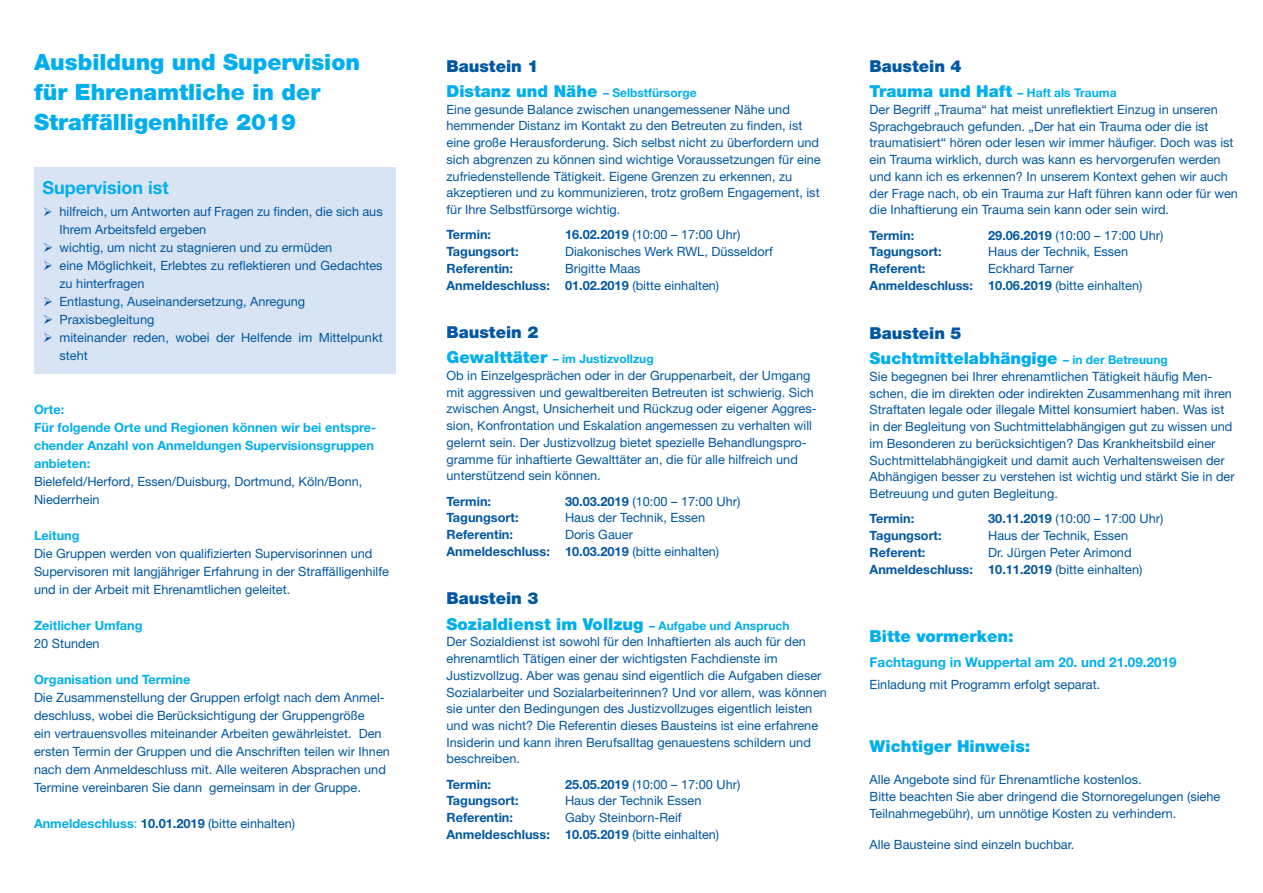
<style>
.page{position:relative;width:1263px;height:893px;background:#fff}
.page>*{position:absolute;margin:0;border:0;box-sizing:border-box;transform-origin:0 0}
.Head_15_auf_16_74{font:900 22.5px/30px "Helvetica Neue LT Std";color:#00aeef}
.Head_15_auf_16_74-2{font:700 18px "Helvetica Neue LT Std";color:#00aeef}
.t1{font:900 16.5px "Helvetica Neue LT Std";color:#00aeef}
.t2{font:900 16.5px "Helvetica Neue LT Std";color:#0157a4}
.t3{font:700 13.5px "Helvetica Neue LT Std";color:#00aeef}
.t4{font:12.75px/16.8px "Helvetica Neue LT Std";color:#0157a4}
.t5{font:700 12.75px "Helvetica Neue LT Std";color:#0157a4}
.t6{font:700 12.75px/18px "Helvetica Neue LT Std";color:#00aeef}
.t7{font:700 12px "Helvetica Neue LT Std";color:#00aeef}
.s1{font-weight:900;font-size:16.5px}
.s2{font-weight:700}
.s3{font-weight:400}
.s4{font-weight:700;font-size:12px}
.s5{font-weight:700;color:#00aeef}
.s6{color:#00aeef}
</style>
<div class="page">
<div style="left:34px;top:167px;width:361px;height:206px;background:#d8e4f3"></div>
<p class="Head_15_auf_16_74" style="left:34px;top:47px;width:328px">Ausbildung und Supervision für Ehrenamtliche in der<br>Straffälligenhilfe 2019</p>
<p class="t2" style="left:870px;top:56px;width:94px">Baustein 4</p>
<p class="t2" style="left:446px;top:56px;width:94px">Baustein 1</p>
<p class="t7" style="left:446px;top:85px;width:252px"><span class="s1">Distanz und Nähe</span> – Selbstfürsorge</p>
<p class="t4" style="left:446px;top:101px;width:376px">Eine gesunde Balance zwischen unangemessener Nähe und hemmender Distanz im Kontakt zu den Betreuten zu finden, ist eine große Herausforderung. Sich selbst nicht zu überfordern und sich abgrenzen zu können sind wichtige Voraussetzungen für eine zufriedenstellende Tätigkeit. Eigene Grenzen zu erkennen, zu akzeptieren und zu kommunizieren, trotz großem Engagement, ist für Ihre Selbstfürsorge wichtig.</p>
<p class="t5" style="left:446px;top:227px;width:46px">Termin:</p>
<p class="t4" style="left:565px;top:226px;width:177px"><span class="s2">16.02.2019</span> (10:00 – 17:00 Uhr)</p>
<p class="t5" style="left:446px;top:244px;width:74px">Tagungsort:</p>
<p class="t4" style="left:565px;top:243px;width:209px">Diakonisches Werk RWL, Düsseldorf</p>
<p class="t5" style="left:446px;top:260px;width:68px">Referentin:</p>
<p class="t4" style="left:565px;top:260px;width:77px">Brigitte Maas</p>
<p class="t5" style="left:446px;top:277px;width:274px">Anmeldeschluss: 01.02.2019 <span class="s3">(bitte einhalten)</span></p>
<p class="t2" style="left:446px;top:322px;width:94px">Baustein 2</p>
<p class="t7" style="left:446px;top:352px;width:209px"><span class="s1">Gewalttäter</span> – im Justizvollzug</p>
<p class="t4" style="left:446px;top:367px;width:372px">Ob in Einzelgesprächen oder in der Gruppenarbeit, der Umgang mit aggressiven und gewaltbereiten Betreuten ist schwierig. Sich zwischen Angst, Unsicherheit und Rückzug oder eigener Aggres&shy;sion, Konfrontation und Eskalation angemessen zu verhalten will gelernt sein. Der Justizvollzug bietet spezielle Behandlungspro&shy;gramme für inhaftierte Gewalttäter an, die für alle hilfreich und unterstützend sein können.</p>
<p class="t5" style="left:446px;top:493px;width:46px">Termin:</p>
<p class="t4" style="left:565px;top:493px;width:177px"><span class="s2">30.03.2019</span> (10:00 – 17:00 Uhr)</p>
<p class="t5" style="left:446px;top:510px;width:74px">Tagungsort:</p>
<p class="t4" style="left:565px;top:509px;width:142px">Haus der Technik, Essen</p>
<p class="t5" style="left:446px;top:527px;width:68px">Referentin:</p>
<p class="t4" style="left:565px;top:526px;width:69px">Doris Gauer</p>
<p class="t5" style="left:446px;top:543px;width:274px">Anmeldeschluss: 10.03.2019 <span class="s3">(bitte einhalten)</span></p>
<p class="t2" style="left:446px;top:589px;width:94px">Baustein 3</p>
<p class="t1" style="left:446px;top:614px;width:344px">Sozialdienst im Vollzug <span class="s4">– Aufgabe und Anspruch</span></p>
<p class="t4" style="left:446px;top:633px;width:382px">Der Sozialdienst ist sowohl für den Inhaftierten als auch für den ehrenamtlich Tätigen einer der wichtigsten Fachdienste im Justizvollzug. Aber was genau sind eigentlich die Aufgaben dieser Sozialarbeiter und Sozialarbeiterinnen? Und vor allem, was können sie unter den Bedingungen des Justizvollzuges eigentlich leisten und was nicht? Die Referentin dieses Bausteins ist eine erfahrene Insiderin und kann ihren Berufsalltag genauestens schildern und beschreiben.</p>
<p class="t5" style="left:446px;top:776px;width:46px">Termin:</p>
<p class="t4" style="left:565px;top:776px;width:177px"><span class="s2">25.05.2019</span> (10:00 – 17:00 Uhr)</p>
<p class="t5" style="left:446px;top:793px;width:74px">Tagungsort:</p>
<p class="t4" style="left:565px;top:792px;width:138px">Haus der Technik Essen</p>
<p class="t5" style="left:446px;top:810px;width:68px">Referentin:</p>
<p class="t4" style="left:565px;top:809px;width:118px">Gaby Steinborn-Reif</p>
<p class="t5" style="left:446px;top:826px;width:274px">Anmeldeschluss: 10.05.2019 <span class="s3">(bitte einhalten)</span></p>
<p class="t7" style="left:870px;top:86px;width:249px"><span class="s1">Trauma und Haft</span> – Haft als Trauma</p>
<p class="t4" style="left:870px;top:101px;width:370px">Der Begriff „Trauma“ hat meist unreflektiert Einzug in unseren Sprachgebrauch gefunden. „Der hat ein Trauma oder die ist traumatisiert“ hören oder lesen wir immer häufiger. Doch was ist ein Trauma wirklich, durch was kann es hervorgerufen werden und kann ich es erkennen? In unserem Kontext gehen wir auch der Frage nach, ob ein Trauma zur Haft führen kann oder für wen die Inhaftierung ein Trauma sein kann oder sein wird.</p>
<p class="t5" style="left:870px;top:227px;width:46px">Termin:</p>
<p class="t4" style="left:988px;top:227px;width:177px"><span class="s2">29.06.2019</span> (10:00 – 17:00 Uhr)</p>
<p class="t5" style="left:870px;top:244px;width:74px">Tagungsort:</p>
<p class="t4" style="left:988px;top:243px;width:142px">Haus der Technik, Essen</p>
<p class="t5" style="left:870px;top:261px;width:57px">Referent:</p>
<p class="t4" style="left:988px;top:260px;width:87px">Eckhard Tarner</p>
<p class="t5" style="left:870px;top:278px;width:274px">Anmeldeschluss: 10.06.2019 <span class="s3">(bitte einhalten)</span></p>
<p class="t2" style="left:870px;top:323px;width:94px">Baustein 5</p>
<p class="t1" style="left:870px;top:348px;width:300px">Suchtmittelabhängige <span class="s4">– in der Betreuung</span></p>
<p class="t4" style="left:870px;top:368px;width:367px">Sie begegnen bei Ihrer ehrenamtlichen Tätigkeit häufig Men&shy;schen, die im direkten oder indirekten Zusammenhang mit ihren Straftaten legale oder illegale Mittel konsumiert haben. Was ist in der Begleitung von Suchtmittelabhängigen gut zu wissen und im Besonderen zu berücksichtigen? Das Krankheitsbild einer Suchtmittelabhängigkeit und damit auch Verhaltensweisen der Abhängigen besser zu verstehen ist wichtig und stärkt Sie in der Betreuung und guten Begleitung.</p>
<p class="t5" style="left:870px;top:511px;width:46px">Termin:</p>
<p class="t4" style="left:988px;top:510px;width:177px"><span class="s2">30.11.2019</span> (10:00 – 17:00 Uhr)</p>
<p class="t5" style="left:870px;top:528px;width:74px">Tagungsort:</p>
<p class="t4" style="left:988px;top:527px;width:142px">Haus der Technik, Essen</p>
<p class="t5" style="left:870px;top:544px;width:57px">Referent:</p>
<p class="t4" style="left:988px;top:544px;width:145px">Dr. Jürgen Peter Arimond</p>
<p class="t5" style="left:870px;top:561px;width:274px">Anmeldeschluss: 10.11.2019 <span class="s3">(bitte einhalten)</span></p>
<p class="Head_15_auf_16_74-2" style="left:43px;top:177px;width:128px">Supervision ist</p>
<p class="t4" style="left:60px;top:202px;width:325px;line-height:18px;text-indent:-17px">➢ hilfreich, um Antworten auf Fragen zu finden, die sich aus<br>Ihrem Arbeitsfeld ergeben</p>
<p class="t4" style="left:43px;top:239px;width:291px">➢ wichtig, um nicht zu stagnieren und zu ermüden</p>
<p class="t4" style="left:60px;top:256px;width:325px;line-height:18px;text-indent:-17px">➢ eine Möglichkeit, Erlebtes zu reflektieren und Gedachtes zu hinterfragen</p>
<p class="t4" style="left:43px;top:293px;width:264px">➢ Entlastung, Auseinandersetzung, Anregung</p>
<p class="t4" style="left:43px;top:311px;width:113px">➢ Praxisbegleitung</p>
<p class="t4" style="left:60px;top:328px;width:325px;line-height:18px;text-indent:-17px">➢ miteinander reden, wobei der Helfende im Mittelpunkt steht</p>
<p class="t6" style="left:34px;top:400px;width:32px">Orte:</p>
<p class="t6" style="left:34px;top:418px;width:344px">Für folgende Orte und Regionen können wir bei entspre&shy;chender Anzahl von Anmeldungen Supervisionsgruppen anbieten:</p>
<p class="t4" style="left:34px;top:472px;width:330px;line-height:18px">Bielefeld/Herford, Essen/Duisburg, Dortmund, Köln/Bonn,<br>Niederrhein</p>
<p class="t6" style="left:34px;top:526px;width:47px">Leitung</p>
<p class="t4" style="left:34px;top:544px;width:356px;line-height:18px">Die Gruppen werden von qualifizierten Supervisorinnen und<br>Supervisoren mit langjähriger Erfahrung in der Straffälligenhilfe und in der Arbeit mit Ehrenamtlichen geleitet.</p>
<p class="t6" style="left:34px;top:616px;width:110px">Zeitlicher Umfang</p>
<p class="t4" style="left:34px;top:635px;width:67px">20 Stunden</p>
<p class="t6" style="left:34px;top:670px;width:158px">Organisation und Termine</p>
<p class="t4" style="left:34px;top:688px;width:357px;line-height:18px">Die Zusammenstellung der Gruppen erfolgt nach dem Anmel&shy;deschluss, wobei die Berücksichtigung der Gruppengröße<br>ein vertrauensvolles miteinander Arbeiten gewährleistet. Den ersten Termin der Gruppen und die Anschriften teilen wir Ihnen nach dem Anmeldeschluss mit. Alle weiteren Absprachen und Termine vereinbaren Sie dann gemeinsam in der Gruppe.</p>
<p class="t4" style="left:34px;top:815px;width:263px"><span class="s5">Anmeldeschluss</span><span class="s6">:</span> <span class="s2">10.01.2019</span> (bitte einhalten)</p>
<p class="t1" style="left:870px;top:626px;width:145px">Bitte vormerken:</p>
<p class="t3" style="left:870px;top:654px;width:309px">Fachtagung in Wuppertal am 20. und 21.09.2019</p>
<p class="t4" style="left:870px;top:675px;width:232px">Einladung mit Programm erfolgt separat.</p>
<p class="t1" style="left:870px;top:736px;width:162px">Wichtiger Hinweis:</p>
<p class="t4" style="left:870px;top:770px;width:352px">Alle Angebote sind für Ehrenamtliche kostenlos.<br>Bitte beachten Sie aber dringend die Stornoregelungen (siehe<br>Teilnahmegebühr), um unnötige Kosten zu verhindern.</p>
<p class="t4" style="left:870px;top:836px;width:206px">Alle Bausteine sind einzeln buchbar.</p>
</div>
